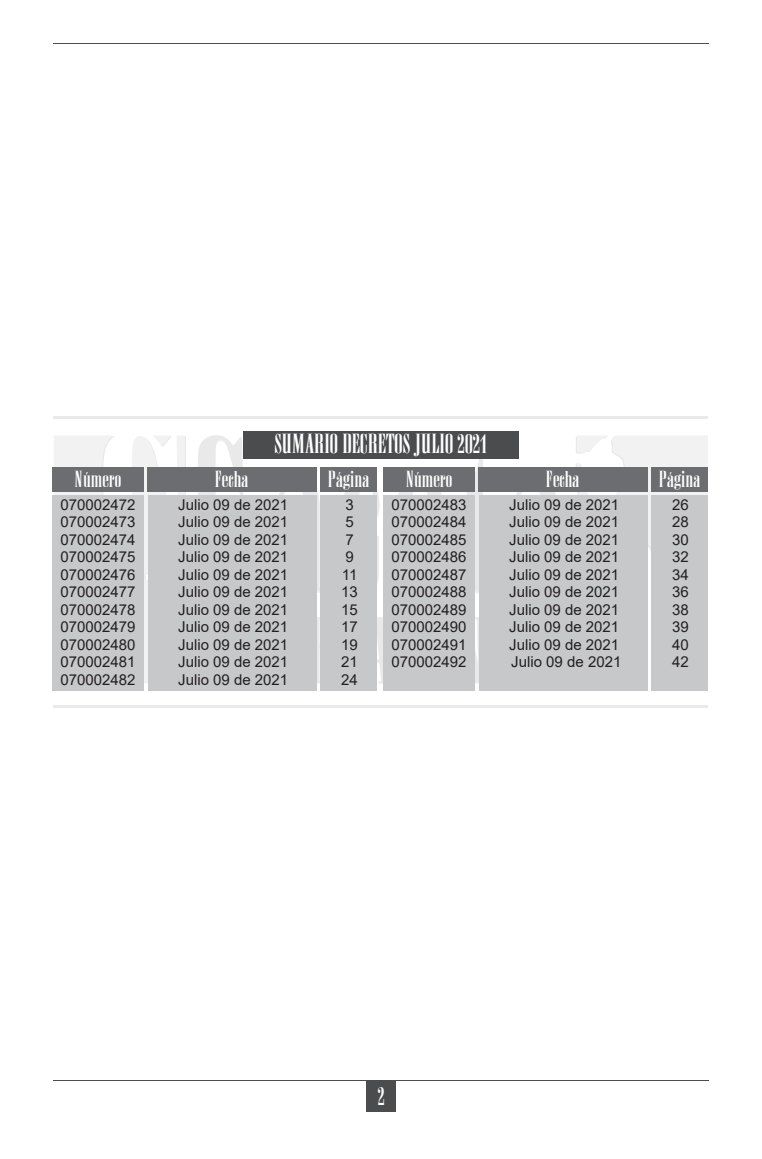
<style>
.page{position:relative;width:762px;height:1159px;background:#fff}
.page>*{position:absolute;margin:0;border:0;box-sizing:border-box;transform-origin:0 0}
.t1{font:23.75px "Anatevka";color:#fff}
.t2{font:22.5px "Anatevka";color:#fff}
.t3{font:20px "Anatevka";color:#fff}
.t4{font:15px "Arial";color:#231f20}
</style>
<div class="page">
<svg style="left:198px;top:435px;width:55px;height:60px"></svg>
<svg style="left:272px;top:481px;width:54px;height:113px"></svg>
<svg style="left:343px;top:491px;width:36px;height:92px"></svg>
<svg style="left:397px;top:491px;width:46px;height:4px"></svg>
<svg style="left:458px;top:459px;width:36px;height:135px"></svg>
<svg style="left:509px;top:491px;width:54px;height:4px"></svg>
<svg style="left:316px;top:617px;width:163px;height:67px"></svg>
<hr style="left:54px;top:705px;width:654px;height:2px;background:#4b4c4d">
<hr style="left:54px;top:416px;width:654px;height:2px;background:#4b4c4d">
<svg style="left:132px;top:436px;width:54px;height:253px"></svg>
<svg style="left:54px;top:436px;width:61px;height:59px"></svg>
<svg style="left:576px;top:436px;width:132px;height:141px"></svg>
<div style="left:366px;top:1080px;width:30px;height:31px;background:#4b4c4d"></div>
<hr style="left:53px;top:1080px;width:656px;height:1px;background:#4b4c4d">
<hr style="left:53px;top:43px;width:656px;height:1px;background:#4b4c4d">
<div style="left:52px;top:467px;width:91px;height:24px;background:#6c6d70"></div>
<div style="left:383px;top:467px;width:91px;height:24px;background:#6c6d70"></div>
<div style="left:147px;top:467px;width:169px;height:24px;background:#6c6d70"></div>
<div style="left:478px;top:467px;width:169px;height:24px;background:#6c6d70"></div>
<div style="left:320px;top:467px;width:57px;height:24px;background:#6c6d70"></div>
<div style="left:651px;top:467px;width:57px;height:24px;background:#6c6d70"></div>
<div style="left:52px;top:495px;width:91px;height:195px;background:#c7c8ca"></div>
<div style="left:383px;top:495px;width:91px;height:195px;background:#c7c8ca"></div>
<div style="left:148px;top:495px;width:168px;height:195px;background:#c7c8ca"></div>
<div style="left:479px;top:495px;width:168px;height:195px;background:#c7c8ca"></div>
<div style="left:320px;top:495px;width:57px;height:195px;background:#c7c8ca"></div>
<div style="left:651px;top:495px;width:57px;height:195px;background:#c7c8ca"></div>
<div style="left:243px;top:431px;width:275px;height:28px;background:#4b4c4d"></div>
<p class="t1" style="left:274px;top:430px;width:215px">SUMARIO DECRETOS JULIO 2021</p>
<p class="t3" style="left:75px;top:467px;width:47px">Número</p>
<p class="t3" style="left:406px;top:467px;width:47px">Número</p>
<p class="t4" style="left:60px;top:494px;width:77px">070002472</p>
<p class="t4" style="left:60px;top:512px;width:77px">070002473</p>
<p class="t4" style="left:60px;top:529px;width:77px">070002474</p>
<p class="t4" style="left:60px;top:547px;width:77px">070002475</p>
<p class="t4" style="left:60px;top:564px;width:77px">070002476</p>
<p class="t4" style="left:60px;top:582px;width:77px">070002477</p>
<p class="t4" style="left:60px;top:599px;width:77px">070002478</p>
<p class="t4" style="left:60px;top:617px;width:77px">070002479</p>
<p class="t4" style="left:60px;top:634px;width:77px">070002480</p>
<p class="t4" style="left:60px;top:652px;width:77px">070002481</p>
<p class="t4" style="left:60px;top:669px;width:77px">070002482</p>
<p class="t3" style="left:215px;top:467px;width:35px">Fecha</p>
<p class="t3" style="left:545px;top:467px;width:35px">Fecha</p>
<p class="t4" style="left:178px;top:494px;width:112px">Julio 09 de 2021</p>
<p class="t4" style="left:178px;top:512px;width:112px">Julio 09 de 2021</p>
<p class="t4" style="left:178px;top:529px;width:112px">Julio 09 de 2021</p>
<p class="t4" style="left:178px;top:547px;width:112px">Julio 09 de 2021</p>
<p class="t4" style="left:178px;top:564px;width:112px">Julio 09 de 2021</p>
<p class="t4" style="left:178px;top:582px;width:112px">Julio 09 de 2021</p>
<p class="t4" style="left:178px;top:599px;width:112px">Julio 09 de 2021</p>
<p class="t4" style="left:178px;top:617px;width:112px">Julio 09 de 2021</p>
<p class="t4" style="left:178px;top:634px;width:112px">Julio 09 de 2021</p>
<p class="t4" style="left:178px;top:652px;width:112px">Julio 09 de 2021</p>
<p class="t4" style="left:178px;top:669px;width:112px">Julio 09 de 2021</p>
<p class="t3" style="left:327px;top:467px;width:43px">Página</p>
<p class="t3" style="left:658px;top:467px;width:43px">Página</p>
<p class="t4" style="left:345px;top:494px;width:10px">3</p>
<p class="t4" style="left:345px;top:512px;width:10px">5</p>
<p class="t4" style="left:345px;top:529px;width:10px">7</p>
<p class="t4" style="left:345px;top:547px;width:10px">9</p>
<p class="t4" style="left:342px;top:564px;width:17px">11</p>
<p class="t4" style="left:341px;top:582px;width:18px">13</p>
<p class="t4" style="left:341px;top:599px;width:18px">15</p>
<p class="t4" style="left:341px;top:617px;width:18px">17</p>
<p class="t4" style="left:341px;top:634px;width:18px">19</p>
<p class="t4" style="left:341px;top:652px;width:18px">21</p>
<p class="t4" style="left:341px;top:669px;width:18px">24</p>
<p class="t4" style="left:391px;top:494px;width:77px">070002483</p>
<p class="t4" style="left:391px;top:512px;width:77px">070002484</p>
<p class="t4" style="left:391px;top:529px;width:77px">070002485</p>
<p class="t4" style="left:391px;top:547px;width:77px">070002486</p>
<p class="t4" style="left:391px;top:564px;width:77px">070002487</p>
<p class="t4" style="left:391px;top:582px;width:77px">070002488</p>
<p class="t4" style="left:391px;top:599px;width:77px">070002489</p>
<p class="t4" style="left:391px;top:617px;width:77px">070002490</p>
<p class="t4" style="left:391px;top:634px;width:77px">070002491</p>
<p class="t4" style="left:391px;top:652px;width:77px">070002492</p>
<p class="t4" style="left:509px;top:494px;width:112px">Julio 09 de 2021</p>
<p class="t4" style="left:509px;top:512px;width:112px">Julio 09 de 2021</p>
<p class="t4" style="left:509px;top:529px;width:112px">Julio 09 de 2021</p>
<p class="t4" style="left:509px;top:547px;width:112px">Julio 09 de 2021</p>
<p class="t4" style="left:509px;top:564px;width:112px">Julio 09 de 2021</p>
<p class="t4" style="left:509px;top:582px;width:112px">Julio 09 de 2021</p>
<p class="t4" style="left:509px;top:599px;width:112px">Julio 09 de 2021</p>
<p class="t4" style="left:509px;top:617px;width:112px">Julio 09 de 2021</p>
<p class="t4" style="left:509px;top:634px;width:112px">Julio 09 de 2021</p>
<p class="t4" style="left:511px;top:652px;width:112px">Julio 09 de 2021</p>
<p class="t4" style="left:672px;top:494px;width:18px">26</p>
<p class="t4" style="left:672px;top:512px;width:18px">28</p>
<p class="t4" style="left:672px;top:529px;width:18px">30</p>
<p class="t4" style="left:672px;top:547px;width:18px">32</p>
<p class="t4" style="left:672px;top:564px;width:18px">34</p>
<p class="t4" style="left:672px;top:582px;width:18px">36</p>
<p class="t4" style="left:672px;top:599px;width:18px">38</p>
<p class="t4" style="left:672px;top:617px;width:18px">39</p>
<p class="t4" style="left:672px;top:634px;width:18px">40</p>
<p class="t4" style="left:672px;top:652px;width:18px">42</p>
<p class="t2" style="left:377px;top:1082px;width:9px">2</p>
</div>
